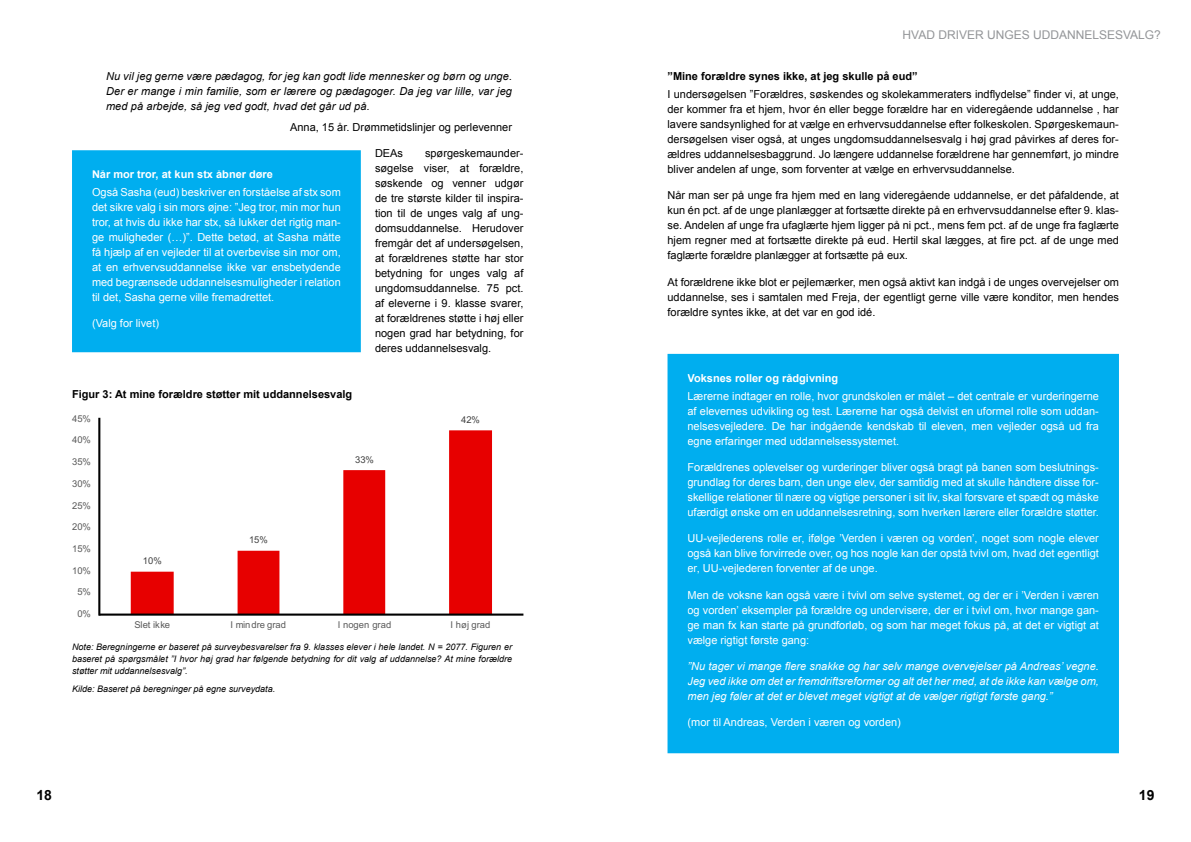
<style>
.page{position:relative;width:1191px;height:842px;background:#fff}
.page>*{position:absolute;margin:0;border:0;box-sizing:border-box;transform-origin:0 0}
.t1{font:700 14px "Arial";color:#000}
.t2{font:12px "Arial";color:#939598}
.t3{font:11px/15px "Arial";color:#000;text-align:justify}
.t4{font:11px/15px "Arial";color:#fff;text-align:justify}
.t5{font:italic 11px/15px "Arial";color:#fff;text-align:justify}
.t6{font:italic 11px/15px "Arial";letter-spacing:.01em;color:#000;text-align:justify}
.t7{font:700 11px "Arial";color:#000}
.t8{font:700 11px "Arial";color:#fff}
.t9{font:9.4px "Arial";color:#595959}
.t10{font:9.4px "Arial";color:#404040}
.t11{font:italic 9px/12px "Arial";color:#000;text-align:justify}
</style>
<div class="page">
<svg style="left:131px;top:430px;width:361px;height:183px"></svg>
<hr style="left:98px;top:419px;width:2px;height:196px;background:#000">
<hr style="left:99px;top:613px;width:424px;height:3px;background:#000">
<div style="left:72px;top:150px;width:289px;height:203px;background:#00aeef"></div>
<div style="left:667px;top:353px;width:452px;height:401px;background:#00aeef"></div>
<p class="t6" style="left:106px;top:69px;width:407px">Nu vil jeg gerne være pædagog, for jeg kan godt lide mennesker og børn og unge.<br>Der er mange i min familie, som er lærere og pædagoger. Da jeg var lille, var jeg med på arbejde, så jeg ved godt, hvad det går ud på.</p>
<p class="t3" style="left:290px;top:119px;width:223px">Anna, 15 år. Drømmetidslinjer og perlevenner</p>
<p class="t3" style="left:375px;top:146px;width:30px">DEAs</p>
<p class="t3" style="left:375px;top:146px;width:150px;text-indent:50px">spørgeskemaunder&shy;søgelse viser, at forældre, søskende og venner udgør de tre største kilder til inspira&shy;tion til de unges valg af ung&shy;domsuddannelse. Herudover fremgår det af undersøgelsen, at forældrenes støtte har stor betydning for unges valg af ungdomsuddannelse. 75 pct. af eleverne i 9. klasse svarer, at forældrenes støtte i høj eller nogen grad har betydning, for deres uddannelsesvalg.</p>
<p class="t8" style="left:92px;top:167px;width:182px">Når mor tror, at kun stx åbner døre</p>
<p class="t4" style="left:92px;top:185px;width:250px">Også Sasha (eud) beskriver en forståelse af stx som det sikre valg i sin mors øjne: ”Jeg tror, min mor hun tror, at hvis du ikke har stx, så lukker det rigtig man&shy;ge muligheder (…)”. Dette betød, at Sasha måtte få hjælp af en vejleder til at overbevise sin mor om, at en erhvervsuddannelse ikke var ensbetydende med begrænsede uddannelsesmuligheder i relation til det, Sasha gerne ville fremadrettet.</p>
<p class="t4" style="left:92px;top:316px;width:69px">(Valg for livet)</p>
<p class="t7" style="left:72px;top:386px;width:282px">Figur 3: At mine forældre støtter mit uddannelsesvalg</p>
<p class="t9" style="left:72px;top:412px;width:20px">45%</p>
<p class="t9" style="left:72px;top:433px;width:20px">40%</p>
<p class="t9" style="left:72px;top:455px;width:20px">35%</p>
<p class="t9" style="left:72px;top:477px;width:20px">30%</p>
<p class="t9" style="left:72px;top:499px;width:20px">25%</p>
<p class="t9" style="left:72px;top:520px;width:20px">20%</p>
<p class="t9" style="left:72px;top:542px;width:20px">15%</p>
<p class="t9" style="left:72px;top:564px;width:20px">10%</p>
<p class="t9" style="left:77px;top:585px;width:15px">5%</p>
<p class="t9" style="left:77px;top:607px;width:15px">0%</p>
<p class="t10" style="left:143px;top:555px;width:20px">10%</p>
<p class="t10" style="left:249px;top:534px;width:20px">15%</p>
<p class="t10" style="left:355px;top:453px;width:20px">33%</p>
<p class="t10" style="left:461px;top:413px;width:20px">42%</p>
<p class="t9" style="left:134px;top:618px;width:37px">Slet ikke</p>
<p class="t9" style="left:230px;top:618px;width:57px">I mindre grad</p>
<p class="t9" style="left:338px;top:618px;width:55px">I nogen grad</p>
<p class="t9" style="left:450px;top:618px;width:41px">I høj grad</p>
<p class="t11" style="left:72px;top:641px;width:441px">Note: Beregningerne er baseret på surveybesvarelser fra 9. klasses elever i hele landet. N = 2077. Figuren er baseret på spørgsmålet ”I hvor høj grad har følgende betydning for dit valg af uddannelse? At mine forældre støtter mit uddannelsesvalg”.</p>
<p class="t11" style="left:72px;top:682px;width:205px">Kilde: Baseret på beregninger på egne surveydata.</p>
<p class="t2" style="left:902px;top:27px;width:260px">HVAD DRIVER UNGES UDDANNELSESVALG?</p>
<p class="t7" style="left:667px;top:69px;width:252px">”Mine forældre synes ikke, at jeg skulle på eud”</p>
<p class="t3" style="left:667px;top:87px;width:453px">I undersøgelsen ”Forældres, søskendes og skolekammeraters indflydelse” finder vi, at unge, der kommer fra et hjem, hvor én eller begge forældre har en videregående uddannelse , har lavere sandsynlighed for at vælge en erhvervsuddannelse efter folkeskolen. Spørgeskemaun&shy;dersøgelsen viser også, at unges ungdomsuddannelsesvalg i høj grad påvirkes af deres for&shy;ældres uddannelsesbaggrund. Jo længere uddannelse forældrene har gennemført, jo mindre bliver andelen af unge, som forventer at vælge en erhvervsuddannelse.</p>
<p class="t3" style="left:667px;top:188px;width:453px">Når man ser på unge fra hjem med en lang videregående uddannelse, er det påfaldende, at kun én pct. af de unge planlægger at fortsætte direkte på en erhvervsuddannelse efter 9. klas&shy;se. Andelen af unge fra ufaglærte hjem ligger på ni pct., mens fem pct. af de unge fra faglærte hjem regner med at fortsætte direkte på eud. Hertil skal lægges, at fire pct. af de unge med faglærte forældre planlægger at fortsætte på eux.</p>
<p class="t3" style="left:667px;top:274px;width:453px">At forældrene ikke blot er pejlemærker, men også aktivt kan indgå i de unges overvejelser om uddannelse, ses i samtalen med Freja, der egentligt gerne ville være konditor, men hendes forældre syntes ikke, at det var en god idé.</p>
<p class="t8" style="left:687px;top:371px;width:152px">Voksnes roller og rådgivning</p>
<p class="t4" style="left:687px;top:388px;width:413px">Lærerne indtager en rolle, hvor grundskolen er målet – det centrale er vurderingerne af elevernes udvikling og test. Lærerne har også delvist en uformel rolle som uddan&shy;nelsesvejledere. De har indgående kendskab til eleven, men vejleder også ud fra egne erfaringer med uddannelsessystemet.</p>
<p class="t4" style="left:687px;top:460px;width:413px">Forældrenes oplevelser og vurderinger bliver også bragt på banen som beslutnings&shy;grundlag for deres barn, den unge elev, der samtidig med at skulle håndtere disse for&shy;skellige relationer til nære og vigtige personer i sit liv, skal forsvare et spædt og måske ufærdigt ønske om en uddannelsesretning, som hverken lærere eller forældre støtter.</p>
<p class="t4" style="left:687px;top:531px;width:413px">UU-vejlederens rolle er, ifølge ’Verden i væren og vorden’, noget som nogle elever også kan blive forvirrede over, og hos nogle kan der opstå tvivl om, hvad det egentligt er, UU-vejlederen forventer af de unge.</p>
<p class="t4" style="left:687px;top:587px;width:413px">Men de voksne kan også være i tvivl om selve systemet, og der er i ’Verden i væren og vorden’ eksempler på forældre og undervisere, der er i tvivl om, hvor mange gan&shy;ge man fx kan starte på grundforløb, og som har meget fokus på, at det er vigtigt at vælge rigtigt første gang:</p>
<p class="t5" style="left:687px;top:659px;width:413px">”Nu tager vi mange flere snakke og har selv mange overvejelser på Andreas’ vegne.<br>Jeg ved ikke om det er fremdriftsreformer og alt det her med, at de ikke kan vælge om, men jeg føler at det er blevet meget vigtigt at de vælger rigtigt første gang.”</p>
<p class="t4" style="left:687px;top:715px;width:215px">(mor til Andreas, Verden i væren og vorden)</p>
<p class="t1" style="left:36px;top:786px;width:17px">18</p>
<p class="t1" style="left:1139px;top:786px;width:17px">19</p>
</div>
